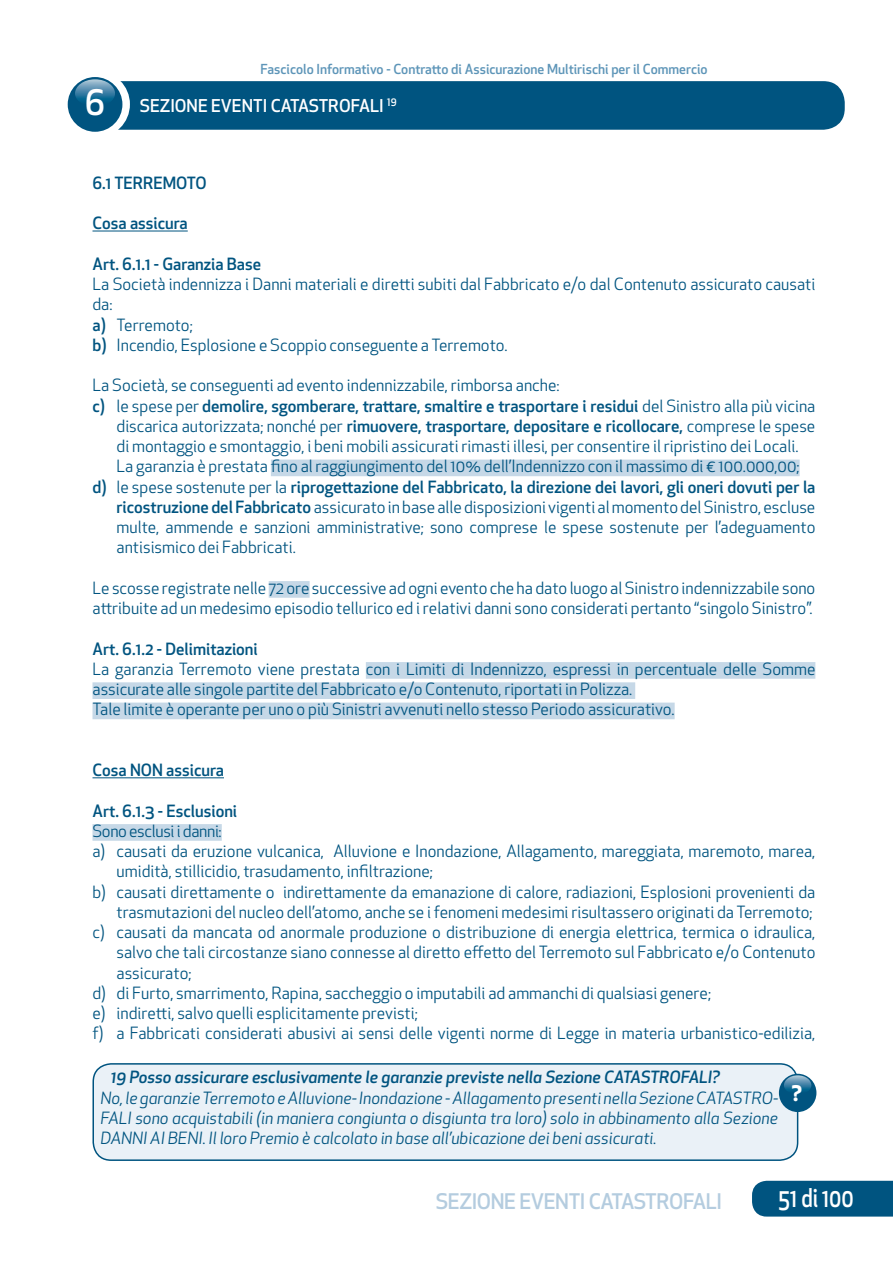
<style>
.page{position:relative;width:893px;height:1263px;background:#fff}
.page>*{position:absolute;margin:0;border:0;box-sizing:border-box;transform-origin:0 0}
.t1{font:500 34.2px "Apex New";color:#fff}
.t2{font:500 25.2px "Apex New";letter-spacing:-.005em;color:#fff;scale:.83 1}
.t3{font:500 21px "Apex New";letter-spacing:-.02em;color:#b4ccdf}
.t4{font:700 21px "Apex New";color:#fff}
.t5{font:500 17.25px "Apex New";color:#fff}
.t6{font:16.5px/20.2px "Apex New";color:#005480}
.t7{font:500 16.5px "Apex New";color:#005480}
.t8{font:italic 16.5px/20.2px "Apex New";color:#005480;text-align:justify}
.t9{font:italic 500 16.5px "Apex New";color:#005480}
.t10{font:16.5px "Apex New";letter-spacing:-.02em;color:#005480}
.t11{font:500 13.5px "Apex New";color:#5d95b8}
.s1{font-weight:500}
.s2{font-weight:400}
</style>
<div class="page">
<div style="left:752px;top:1181px;width:141px;height:35px;background:#005480"></div>
<hr style="left:92px;top:231px;width:96px;height:1px;background:#005480">
<div style="left:271px;top:460px;width:529px;height:16px;background:#c6d8e7"></div>
<div style="left:269px;top:581px;width:41px;height:17px;background:#c6d8e7"></div>
<div style="left:366px;top:662px;width:449px;height:17px;background:#c6d8e7"></div>
<div style="left:92px;top:682px;width:543px;height:17px;background:#c6d8e7"></div>
<div style="left:92px;top:703px;width:583px;height:16px;background:#c6d8e7"></div>
<hr style="left:92px;top:777px;width:132px;height:1px;background:#005480">
<div style="left:92px;top:824px;width:130px;height:17px;background:#c6d8e7"></div>
<div style="left:93px;top:1064px;width:705px;height:96px;background:#eaf1f7;border-radius:18px"></div>
<div style="left:92px;top:1063px;width:706px;height:98px;border:2px solid #005480;border-radius:18px"></div>
<div style="left:77px;top:81px;width:768px;height:49px;background:#005480;border-radius:21px"></div>
<div style="left:63px;top:71px;width:67px;height:67px;background:#fff;border-radius:50%"></div>
<div style="left:68px;top:77px;width:54px;height:55px;background:#005480;border-radius:50%"></div>
<svg style="left:75px;top:79px;width:40px;height:27px"></svg>
<div style="left:779px;top:1074px;width:37px;height:38px;background:#005480;border-radius:50%"></div>
<svg style="left:784px;top:1075px;width:27px;height:19px"></svg>
<h1 class="t1" style="left:85px;top:79px;width:22px">6</h1>
<p class="t11" style="left:260px;top:60px;width:449px">Fascicolo Informativo - Contratto di Assicurazione Multirischi per il Commercio</p>
<p class="t5" style="left:140px;top:94px;width:258px">SEZIONE EVENTI CATASTROFALI <sup>19</sup></p>
<p class="t7" style="left:92px;top:172px;width:116px">6.1 TERREMOTO</p>
<p class="t7" style="left:92px;top:212px;width:97px">Cosa assicura</p>
<p class="t7" style="left:92px;top:253px;width:170px">Art. 6.1.1 - Garanzia Base</p>
<p class="t6" style="left:92px;top:274px;width:724px">La Società indennizza i Danni materiali e diretti subiti dal Fabbricato e/o dal Contenuto assicurato causati da:<br><span class="s1">a)</span> Terremoto;<br><span class="s1">b)</span> Incendio, Esplosione e Scoppio conseguente a Terremoto.</p>
<p class="t6" style="left:92px;top:375px;width:469px">La Società, se conseguenti ad evento indennizzabile, rimborsa anche:</p>
<p class="t7" style="left:92px;top:395px;width:724px">c) <span class="s2">le spese per</span> demolire, sgomberare, trattare, smaltire e trasportare i residui <span class="s2">del Sinistro alla più vicina</span></p>
<p class="t6" style="left:117px;top:416px;width:700px">discarica autorizzata; nonché per <span class="s1">rimuovere, trasportare, depositare e ricollocare,</span> comprese le spese</p>
<p class="t6" style="left:117px;top:436px;width:683px">di montaggio e smontaggio, i beni mobili assicurati rimasti illesi, per consentire il ripristino dei Locali.</p>
<p class="t6" style="left:117px;top:456px;width:685px">La garanzia è prestata fino al raggiungimento del 10% dell’Indennizzo con il massimo di € 100.000,00;</p>
<p class="t7" style="left:92px;top:476px;width:724px">d) <span class="s2">le spese sostenute per la</span> riprogettazione del Fabbricato, la direzione dei lavori, gli oneri dovuti per la</p>
<p class="t6" style="left:117px;top:497px;width:700px"><span class="s1">ricostruzione del Fabbricato</span> assicurato in base alle disposizioni vigenti al momento del Sinistro, escluse</p>
<p class="t6" style="left:117px;top:517px;width:700px">multe, ammende e sanzioni amministrative; sono comprese le spese sostenute per l’adeguamento</p>
<p class="t6" style="left:117px;top:537px;width:181px">antisismico dei Fabbricati.</p>
<p class="t6" style="left:92px;top:578px;width:724px">Le scosse registrate nelle 72 ore successive ad ogni evento che ha dato luogo al Sinistro indennizzabile sono attribuite ad un medesimo episodio tellurico ed i relativi danni sono considerati pertanto “singolo Sinistro”.</p>
<p class="t7" style="left:92px;top:637px;width:167px">Art. 6.1.2 - Delimitazioni</p>
<p class="t6" style="left:92px;top:659px;width:724px">La garanzia Terremoto viene prestata con i Limiti di Indennizzo, espressi in percentuale delle Somme assicurate alle singole partite del Fabbricato e/o Contenuto, riportati in Polizza.<br>Tale limite è operante per uno o più Sinistri avvenuti nello stesso Periodo assicurativo.</p>
<p class="t7" style="left:92px;top:759px;width:133px">Cosa NON assicura</p>
<p class="t7" style="left:92px;top:799px;width:146px">Art. 6.1.3 - Esclusioni</p>
<p class="t10" style="left:92px;top:820px;width:131px">Sono esclusi i danni:</p>
<p class="t6" style="left:92px;top:841px;width:724px">a) causati da eruzione vulcanica, Alluvione e Inondazione, Allagamento, mareggiata, maremoto, marea,</p>
<p class="t6" style="left:117px;top:861px;width:318px">umidità, stillicidio, trasudamento, infiltrazione;</p>
<p class="t6" style="left:92px;top:881px;width:724px">b) causati direttamente o indirettamente da emanazione di calore, radiazioni, Esplosioni provenienti da</p>
<p class="t6" style="left:117px;top:902px;width:698px">trasmutazioni del nucleo dell’atomo, anche se i fenomeni medesimi risultassero originati da Terremoto;</p>
<p class="t6" style="left:92px;top:922px;width:724px">c) causati da mancata od anormale produzione o distribuzione di energia elettrica, termica o idraulica,</p>
<p class="t6" style="left:117px;top:942px;width:700px">salvo che tali circostanze siano connesse al diretto effetto del Terremoto sul Fabbricato e/o Contenuto</p>
<p class="t6" style="left:117px;top:962px;width:77px">assicurato;</p>
<p class="t6" style="left:92px;top:983px;width:620px">d) di Furto, smarrimento, Rapina, saccheggio o imputabili ad ammanchi di qualsiasi genere;</p>
<p class="t6" style="left:92px;top:1003px;width:327px">e) indiretti, salvo quelli esplicitamente previsti;</p>
<p class="t6" style="left:92px;top:1023px;width:724px">f) a Fabbricati considerati abusivi ai sensi delle vigenti norme di Legge in materia urbanistico-edilizia,</p>
<p class="t9" style="left:111px;top:1066px;width:611px">19 Posso assicurare esclusivamente le garanzie previste nella Sezione CATASTROFALI?</p>
<p class="t8" style="left:100px;top:1087px;width:679px">No, le garanzie Terremoto e Alluvione- Inondazione - Allagamento presenti nella Sezione CATASTRO-FALI sono acquistabili (in maniera congiunta o disgiunta tra loro) solo in abbinamento alla Sezione DANNI AI BENI. Il loro Premio è calcolato in base all’ubicazione dei beni assicurati.</p>
<p class="t4" style="left:792px;top:1078px;width:12px">?</p>
<p class="t3" style="left:436px;top:1187px;width:288px">SEZIONE EVENTI CATASTROFALI</p>
<h2 class="t2" style="left:778px;top:1181px;width:93px">51 di 100</h2>
</div>
